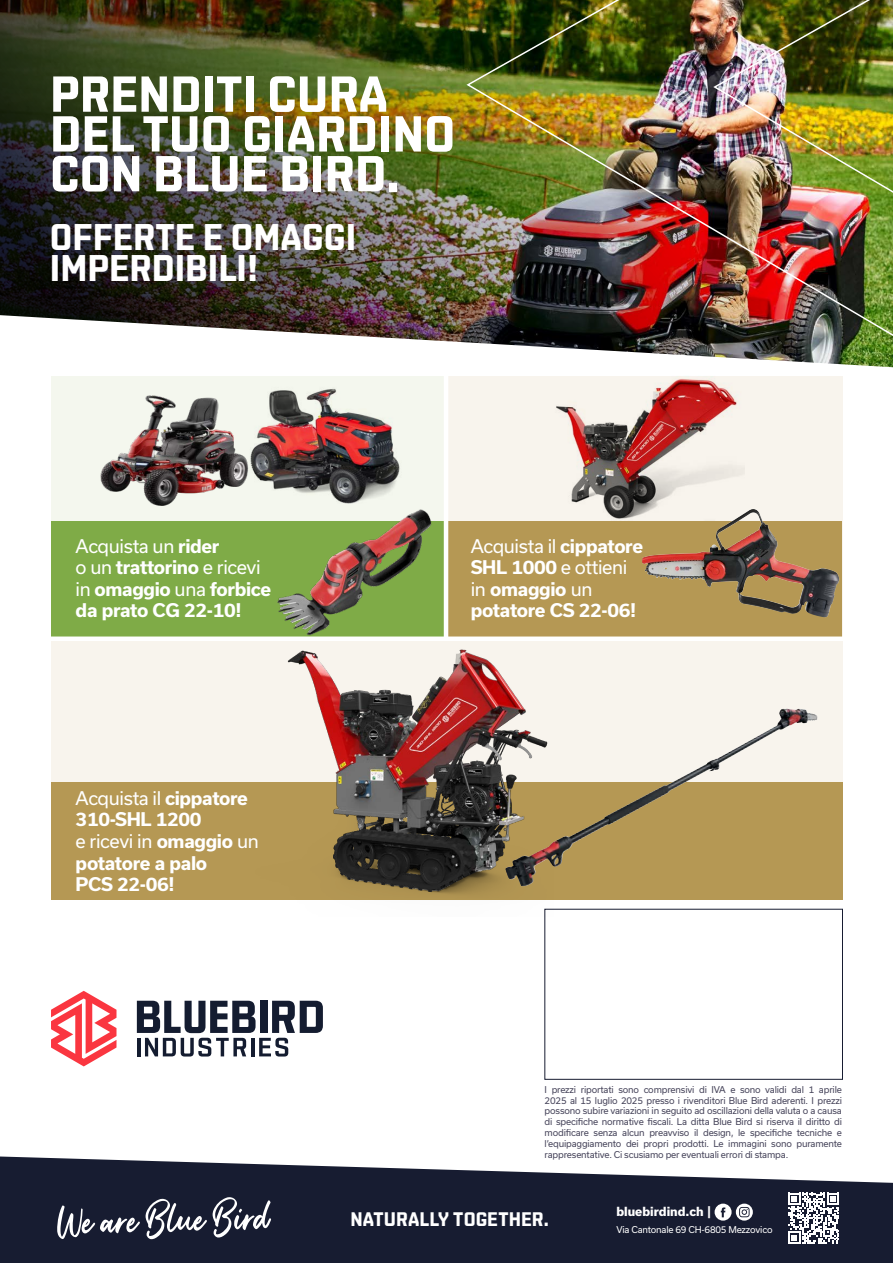
<style>
.page{position:relative;width:893px;height:1263px;background:#fff}
.page>*{position:absolute;margin:0;border:0;box-sizing:border-box;transform-origin:0 0}
.t1{font:50.55px/39.8px "Shentox Regular 8";color:#fff}
.t2{font:36.9px/31.5px "Shentox Regular 8";color:#fff}
.t3{font:19.5px "Shentox Regular 8";letter-spacing:.005em;color:#fff}
.descrizione{font:700 18px/21.6px "Usual";letter-spacing:-.02em;color:#fff}
.t4{font:800 12px "Usual";color:#fff}
.descrizione-2{font:9px/10.8px "Usual";letter-spacing:-.02em;color:#48465c;text-align:justify}
.descrizione-3{font:9px "Usual";letter-spacing:-.02em;color:#fff}
.s1{font-weight:400}
</style>
<div class="page">
<img style="left:0;top:0;width:465px;height:315px">
<svg style="left:0;top:315px;width:843px;height:122px"></svg>
<img style="left:465px;top:0;width:428px;height:423px">
<svg style="left:0;top:1156px;width:893px;height:107px;background:#393d4f"></svg>
<svg style="left:34px;top:1205px;width:106px;height:40px;background:#3a3e50"></svg>
<svg style="left:146px;top:1199px;width:61px;height:40px"></svg>
<svg style="left:213px;top:1197px;width:58px;height:40px"></svg>
<svg style="left:137px;top:1001px;width:186px;height:55px"></svg>
<svg style="left:51px;top:991px;width:65px;height:75px"></svg>
<svg style="left:715px;top:1203px;width:38px;height:17px"></svg>
<div style="left:51px;top:376px;width:396px;height:263px;background:#f4f7ee"></div>
<div style="left:51px;top:637px;width:791px;height:263px;background:#f8f4ed"></div>
<div style="left:446px;top:376px;width:396px;height:263px;background:#f8f4ed"></div>
<div style="left:51px;top:521px;width:395px;height:118px;background:#7fab47"></div>
<div style="left:51px;top:782px;width:791px;height:118px;background:#b59854"></div>
<div style="left:446px;top:521px;width:395px;height:118px;background:#b59854"></div>
<img style="left:277px;top:509px;width:155px;height:127px">
<img style="left:252px;top:388px;width:153px;height:123px">
<img style="left:100px;top:395px;width:152px;height:111px">
<img style="left:556px;top:378px;width:185px;height:141px">
<img style="left:642px;top:510px;width:107px;height:70px">
<hr style="left:444px;top:368px;width:4px;height:272px;background:#fff">
<div style="left:39px;top:636px;width:818px;height:5px;background:#fff"></div>
<img style="left:554px;top:709px;width:231px;height:158px">
<img style="left:287px;top:649px;width:267px;height:268px">
<svg style="left:788px;top:1192px;width:51px;height:52px"></svg>
<p class="t1" style="left:50px;top:74px;width:407px">PRENDITI CURA<br>DEL TUO GIARDINO<br>CON BLUE BIRD.</p>
<p class="t2" style="left:50px;top:221px;width:308px">OFFERTE E OMAGGI<br>IMPERDIBILI!</p>
<p class="descrizione" style="left:76px;top:535px;width:197px"><span class="s1">Acquista un</span> rider<br><span class="s1">o un</span> trattorino <span class="s1">e ricevi in</span> omaggio <span class="s1">una</span> forbice da prato CG 22-10!</p>
<p class="descrizione" style="left:76px;top:787px;width:185px"><span class="s1">Acquista il</span> cippatore<br>310-SHL 1200<br><span class="s1">e ricevi in</span> omaggio <span class="s1">un </span>potatore a palo<br>PCS 22-06!</p>
<p class="descrizione" style="left:471px;top:535px;width:174px"><span class="s1">Acquista il</span> cippatore<br>SHL 1000 <span class="s1">e ottieni in</span> omaggio <span class="s1">un </span>potatore CS 22-06!</p>
<p class="descrizione-2" style="left:545px;top:1084px;width:299px">I prezzi riportati sono comprensivi di IVA e sono validi dal 1 aprile 2025 al 15 luglio 2025 presso i rivenditori Blue Bird aderenti. I prezzi possono subire variazioni in seguito ad oscillazioni della valuta o a causa di specifiche normative fiscali. La ditta Blue Bird si riserva il diritto di modificare senza alcun preavviso il design, le specifiche tecniche e l’equipaggiamento dei propri prodotti. Le immagini sono puramente rappresentative. Ci scusiamo per eventuali errori di stampa.</p>
<p class="t3" style="left:350px;top:1207px;width:200px">NATURALLY TOGETHER.</p>
<p class="t4" style="left:616px;top:1204px;width:96px">bluebirdind.ch |</p>
<p class="descrizione-3" style="left:616px;top:1225px;width:158px">Via Cantonale 69 CH-6805 Mezzovico</p>
</div>
